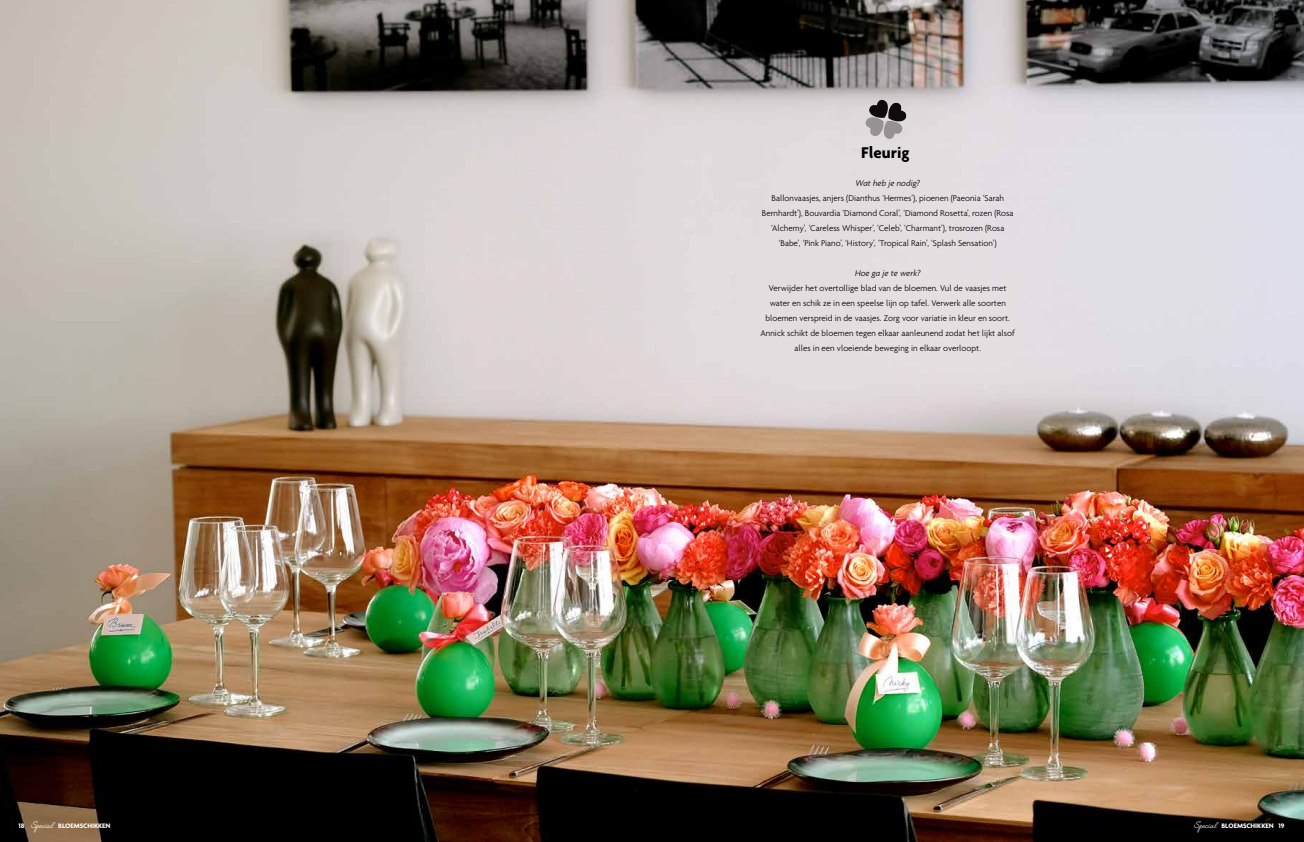
<style>
.page{position:relative;width:1304px;height:842px;background:#fff}
.page>*{position:absolute;margin:0;border:0;box-sizing:border-box;transform-origin:0 0}
.t1{font:700 16.8px "Agenda";color:#000}
.t2{font:300 9px/15px "Agenda";color:#000;text-align:center}
.t3{font:italic 300 9px "Agenda";color:#000}
.t4{font:700 7px "Agenda";color:#fff}
.s1{font-family:"Angelface";font-weight:400;font-size:12px}
</style>
<div class="page">
<img style="left:0;top:0;width:1304px;height:842px">
<svg style="left:865px;top:100px;width:41px;height:39px;background:#898585"></svg>
<p class="t4" style="left:19px;top:821px;width:93px">18 <span class="s1">Special</span> BLOEMSCHIKKEN</p>
<h1 class="t1" style="left:861px;top:143px;width:50px">Fleurig</h1>
<p class="t3" style="left:855px;top:178px;width:66px">Wat heb je nodig?</p>
<p class="t2" style="left:762px;top:191px;width:253px">Ballonvaasjes, anjers (Dianthus ‘Hermes’), pioenen (Paeonia ‘Sarah Bernhardt’), Bouvardia ‘Diamond Coral’, ‘Diamond Rosetta’, rozen (Rosa ‘Alchemy’, ‘Careless Whisper’, ‘Celeb’, ‘Charmant’), trosrozen (Rosa ‘Babe’, ‘Pink Piano’, ‘History’, ‘Tropical Rain’, ‘Splash Sensation’)</p>
<p class="t3" style="left:855px;top:268px;width:67px">Hoe ga je te werk?</p>
<p class="t2" style="left:761px;top:281px;width:256px">Verwijder het overtollige blad van de bloemen. Vul de vaasjes met water en schik ze in een speelse lijn op tafel. Verwerk alle soorten bloemen verspreid in de vaasjes. Zorg voor variatie in kleur en soort.<br>Annick schikt de bloemen tegen elkaar aanleunend zodat het lijkt alsof alles in een vloeiende beweging in elkaar overloopt.</p>
<p class="t4" style="left:1194px;top:821px;width:92px"><span class="s1">Special</span> BLOEMSCHIKKEN 19</p>
</div>
